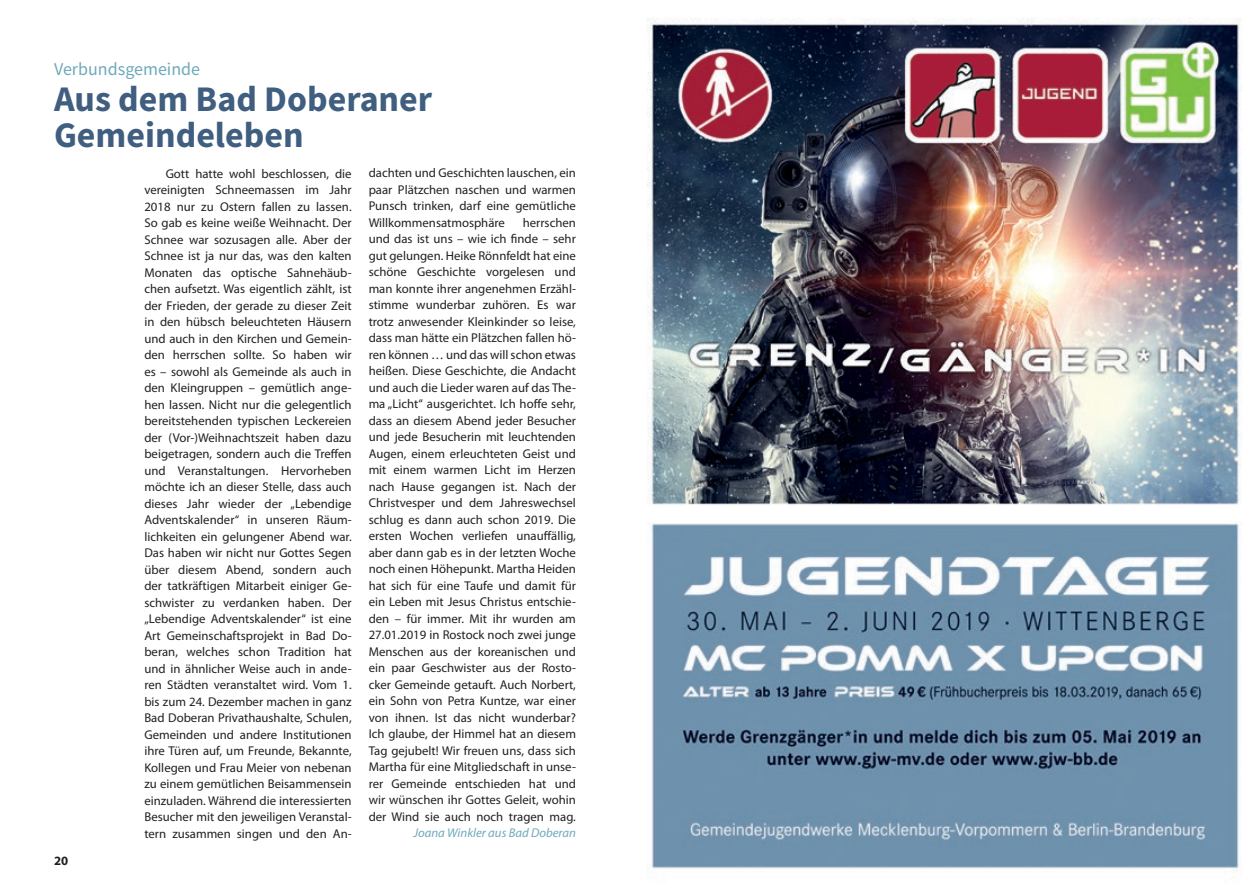
<style>
.page{position:relative;width:1259px;height:893px;background:#fff}
.page>*{position:absolute;margin:0;border:0;box-sizing:border-box;transform-origin:0 0}
.t1{font:700 36px/36px "Source Sans Pro";color:#405e7f}
.t2{font:18px "Source Sans Pro";color:#6fa9bb}
.t3{font:12.75px/16.5px "Myriad Pro";color:#231f20;text-align:justify}
.t4{font:italic 12.75px "Myriad Pro";color:#6fa9bb}
.t5{font:700 12.75px "Myriad Pro";color:#231f20}
</style>
<div class="page">
<img style="left:647px;top:18px;width:595px;height:853px">
<h2 class="t2" style="left:54px;top:58px;width:148px">Verbundsgemeinde</h2>
<h1 class="t1" style="left:54px;top:81px;width:380px">Aus dem Bad Doberaner<br>Gemeindeleben</h1>
<p class="t3" style="left:144px;top:165px;width:209px;text-indent:21px">Gott hatte wohl beschlossen, die vereinigten Schneemassen im Jahr 2018 nur zu Ostern fallen zu lassen.<br>So gab es keine weiße Weihnacht. Der Schnee war sozusagen alle. Aber der Schnee ist ja nur das, was den kalten Monaten das optische Sahnehäub&shy;chen aufsetzt. Was eigentlich zählt, ist der Frieden, der gerade zu dieser Zeit in den hübsch beleuchteten Häusern und auch in den Kirchen und Gemein&shy;den herrschen sollte. So haben wir es – sowohl als Gemeinde als auch in den Kleingruppen – gemütlich ange&shy;hen lassen. Nicht nur die gelegentlich bereitstehenden typischen Leckereien der (Vor-)Weihnachtszeit haben dazu beigetragen, sondern auch die Treffen und Veranstaltungen. Hervorheben möchte ich an dieser Stelle, dass auch dieses Jahr wieder der „Lebendige Adventskalender“ in unseren Räum&shy;lichkeiten ein gelungener Abend war.<br>Das haben wir nicht nur Gottes Segen über diesem Abend, sondern auch der tatkräftigen Mitarbeit einiger Ge&shy;schwister zu verdanken haben. Der „Lebendige Adventskalender“ ist eine Art Gemeinschaftsprojekt in Bad Do&shy;beran, welches schon Tradition hat und in ähnlicher Weise auch in ande&shy;ren Städten veranstaltet wird. Vom 1. bis zum 24. Dezember machen in ganz Bad Doberan Privathaushalte, Schulen, Gemeinden und andere Institutionen ihre Türen auf, um Freunde, Bekannte, Kollegen und Frau Meier von nebenan zu einem gemütlichen Beisammensein einzuladen. Während die interessierten Besucher mit den jeweiligen Veranstal&shy;tern zusammen singen und den An-</p>
<p class="t3" style="left:369px;top:165px;width:209px">dachten und Geschichten lauschen, ein paar Plätzchen naschen und warmen Punsch trinken, darf eine gemütliche Willkommensatmosphäre</p>
<p class="t3" style="left:369px;top:214px;width:209px;text-indent:154px">herrschen und das ist uns – wie ich finde – sehr gut gelungen. Heike Rönnfeldt hat eine schöne Geschichte vorgelesen und man konnte ihrer angenehmen Erzähl&shy;stimme wunderbar zuhören. Es war trotz anwesender Kleinkinder so leise, dass man hätte ein Plätzchen fallen hö&shy;ren können … und das will schon etwas heißen. Diese Geschichte, die Andacht und auch die Lieder waren auf das The&shy;ma „Licht“ ausgerichtet. Ich hoffe sehr, dass an diesem Abend jeder Besucher und jede Besucherin mit leuchtenden Augen, einem erleuchteten Geist und mit einem warmen Licht im Herzen nach Hause gegangen ist. Nach der Christvesper und dem Jahreswechsel schlug es dann auch schon 2019. Die ersten Wochen verliefen unauffällig, aber dann gab es in der letzten Woche noch einen Höhepunkt. Martha Heiden hat sich für eine Taufe und damit für ein Leben mit Jesus Christus entschie&shy;den – für immer. Mit ihr wurden am 27.01.2019 in Rostock noch zwei junge Menschen aus der koreanischen und ein paar Geschwister aus der Rosto&shy;cker Gemeinde getauft. Auch Norbert, ein Sohn von Petra Kuntze, war einer von ihnen. Ist das nicht wunderbar?<br>Ich glaube, der Himmel hat an diesem Tag gejubelt! Wir freuen uns, dass sich Martha für eine Mitgliedschaft in unse&shy;rer Gemeinde entschieden hat und wir wünschen ihr Gottes Geleit, wohin der Wind sie auch noch tragen mag.</p>
<p class="t4" style="left:413px;top:825px;width:164px">Joana Winkler aus Bad Doberan</p>
<p class="t5" style="left:54px;top:852px;width:16px">20</p>
</div>
